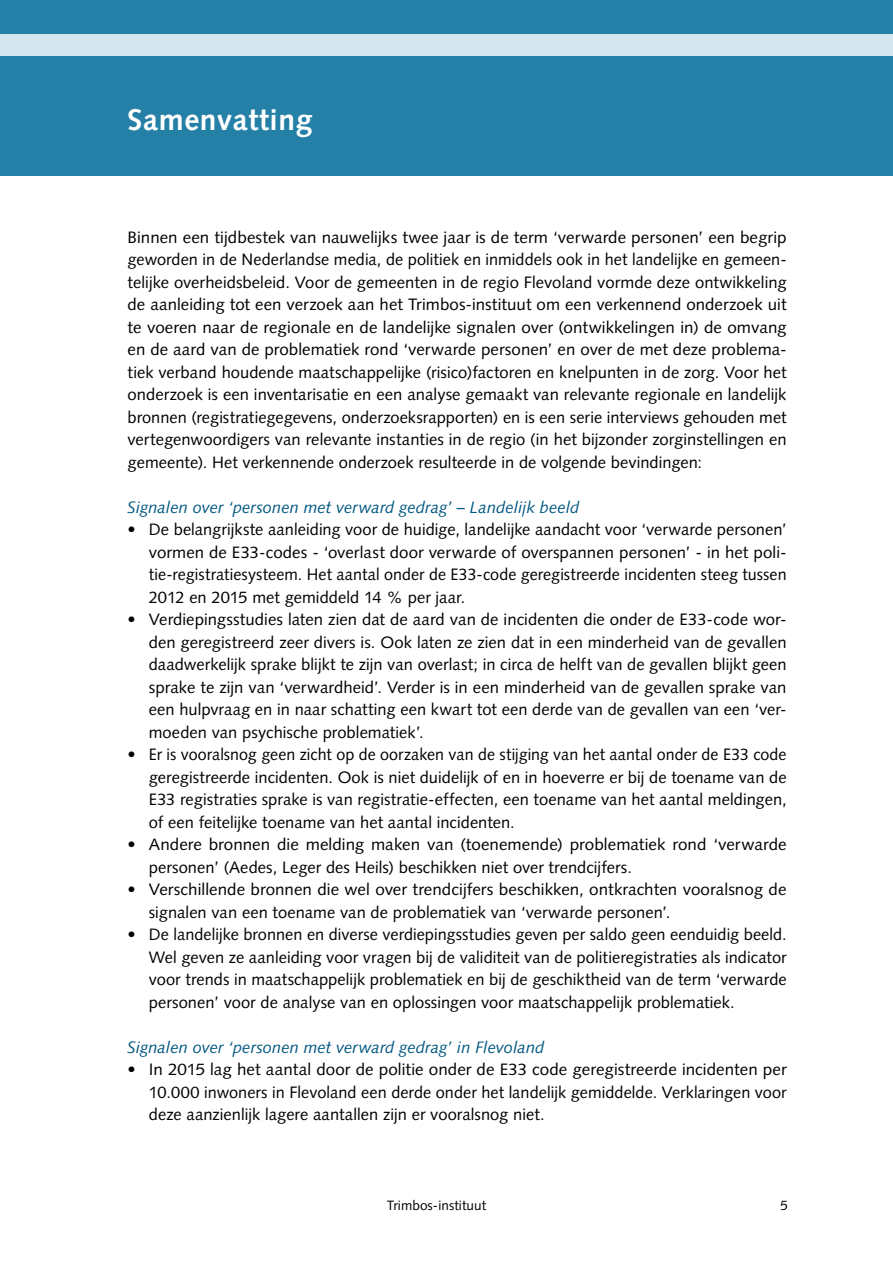
<style>
.page{position:relative;width:893px;height:1263px;background:#fff}
.page>*{position:absolute;margin:0;border:0;box-sizing:border-box;transform-origin:0 0}
.t1{font:700 30px "Syntax LT Std";letter-spacing:.02em;color:#fff}
.t2{font:16.5px/22.5px "Syntax LT Std";color:#000;text-align:justify}
.t3{font:italic 16.5px "Syntax LT Std";color:#005781}
.t4{font:13.5px "Syntax LT Std";letter-spacing:.005em;color:#000}
</style>
<div class="page">
<div style="left:0;top:0;width:893px;height:175px;background:#2580a7"></div>
<div style="left:0;top:34px;width:893px;height:21px;background:#d3e5ed"></div>
<h1 class="t1" style="left:128px;top:102px;width:186px">Samenvatting</h1>
<p class="t2" style="left:128px;top:226px;width:661px">Binnen een tijdbestek van nauwelijks twee jaar is de term ‘verwarde personen’ een begrip geworden in de Nederlandse media, de politiek en inmiddels ook in het landelijke en gemeen&shy;telijke overheidsbeleid. Voor de gemeenten in de regio Flevoland vormde deze ontwikkeling de aanleiding tot een verzoek aan het Trimbos-instituut om een verkennend onderzoek uit te voeren naar de regionale en de landelijke signalen over (ontwikkelingen in) de omvang en de aard van de problematiek rond ‘verwarde personen’ en over de met deze problema&shy;tiek verband houdende maatschappelijke (risico)factoren en knelpunten in de zorg. Voor het onderzoek is een inventarisatie en een analyse gemaakt van relevante regionale en landelijk bronnen (registratiegegevens, onderzoeksrapporten) en is een serie interviews gehouden met vertegenwoordigers van relevante instanties in de regio (in het bijzonder zorginstellingen en gemeente). Het verkennende onderzoek resulteerde in de volgende bevindingen:</p>
<p class="t3" style="left:128px;top:497px;width:453px">Signalen over ‘personen met verward gedrag’ – Landelijk beeld</p>
<p class="t2" style="left:149px;top:518px;width:639px;text-indent:-21px">• De belangrijkste aanleiding voor de huidige, landelijke aandacht voor ‘verwarde personen’ vormen de E33-codes - ‘overlast door verwarde of overspannen personen’ - in het poli&shy;tie-registratiesysteem. Het aantal onder de E33-code geregistreerde incidenten steeg tussen 2012 en 2015 met gemiddeld 14 % per jaar.</p>
<p class="t2" style="left:149px;top:608px;width:639px;text-indent:-21px">• Verdiepingsstudies laten zien dat de aard van de incidenten die onder de E33-code wor&shy;den geregistreerd zeer divers is. Ook laten ze zien dat in een minderheid van de gevallen daadwerkelijk sprake blijkt te zijn van overlast; in circa de helft van de gevallen blijkt geen sprake te zijn van ‘verwardheid’. Verder is in een minderheid van de gevallen sprake van een hulpvraag en in naar schatting een kwart tot een derde van de gevallen van een ‘ver&shy;moeden van psychische problematiek’.</p>
<p class="t2" style="left:149px;top:743px;width:639px;text-indent:-21px">• Er is vooralsnog geen zicht op de oorzaken van de stijging van het aantal onder de E33 code geregistreerde incidenten. Ook is niet duidelijk of en in hoeverre er bij de toename van de E33 registraties sprake is van registratie-effecten, een toename van het aantal meldingen, of een feitelijke toename van het aantal incidenten.</p>
<p class="t2" style="left:149px;top:833px;width:639px;text-indent:-21px">• Andere bronnen die melding maken van (toenemende) problematiek rond ‘verwarde personen’ (Aedes, Leger des Heils) beschikken niet over trendcijfers.</p>
<p class="t2" style="left:149px;top:878px;width:639px;text-indent:-21px">• Verschillende bronnen die wel over trendcijfers beschikken, ontkrachten vooralsnog de signalen van een toename van de problematiek van ‘verwarde personen’.</p>
<p class="t2" style="left:149px;top:923px;width:639px;text-indent:-21px">• De landelijke bronnen en diverse verdiepingsstudies geven per saldo geen eenduidig beeld.<br>Wel geven ze aanleiding voor vragen bij de validiteit van de politieregistraties als indicator voor trends in maatschappelijk problematiek en bij de geschiktheid van de term ‘verwarde personen’ voor de analyse van en oplossingen voor maatschappelijk problematiek.</p>
<p class="t3" style="left:128px;top:1037px;width:418px">Signalen over ‘personen met verward gedrag’ in Flevoland</p>
<p class="t2" style="left:149px;top:1058px;width:639px;text-indent:-21px">• In 2015 lag het aantal door de politie onder de E33 code geregistreerde incidenten per 10.000 inwoners in Flevoland een derde onder het landelijk gemiddelde. Verklaringen voor deze aanzienlijk lagere aantallen zijn er vooralsnog niet.</p>
<p class="t4" style="left:387px;top:1197px;width:101px">Trimbos-instituut</p>
<p class="t4" style="left:781px;top:1197px;width:9px">5</p>
</div>
